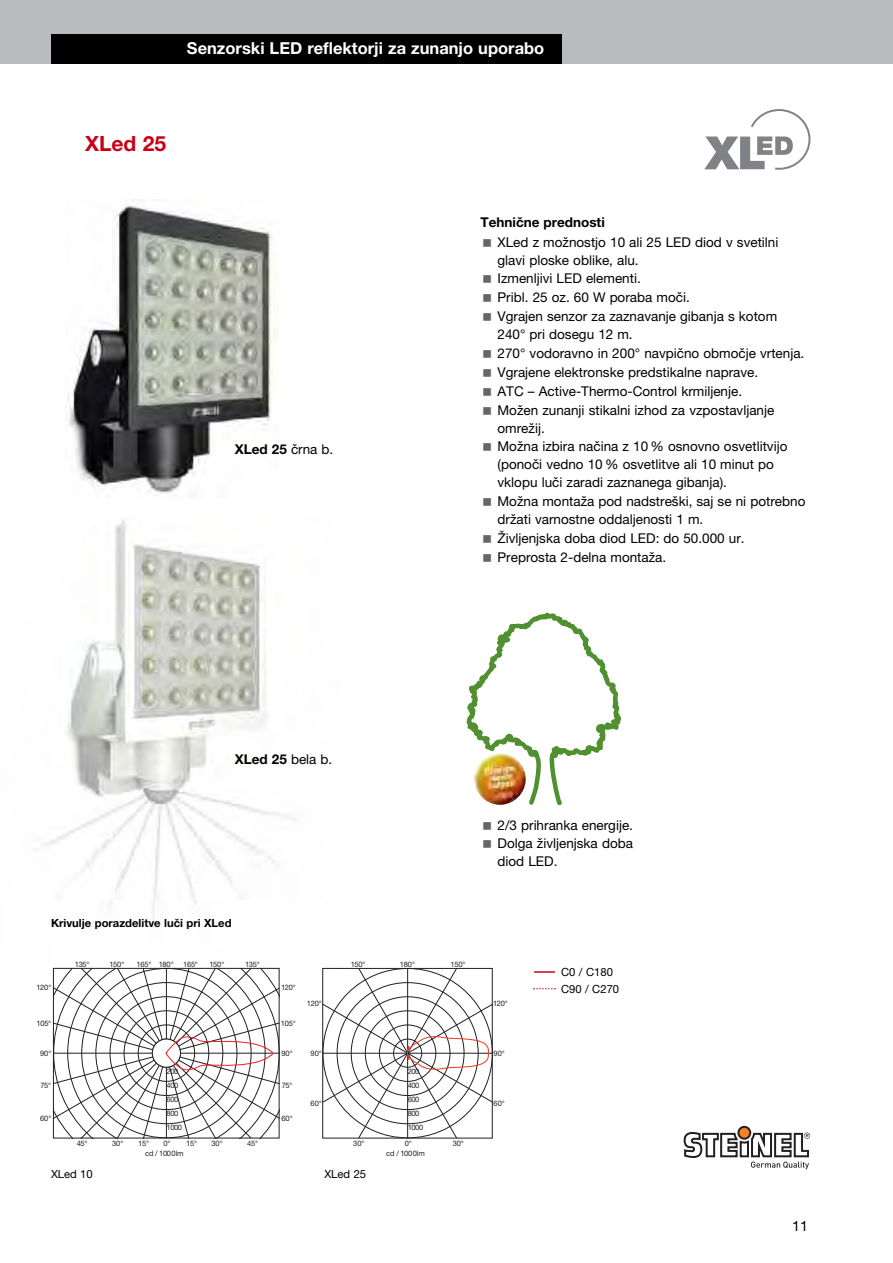
<style>
.page{position:relative;width:893px;height:1263px;background:#fff}
.page>*{position:absolute;margin:0;border:0;box-sizing:border-box;transform-origin:0 0}
.t1{font:700 21px "Helvetica Neue LT Pro";color:#ca0016}
.t2{font:700 16.5px "Helvetica Neue CELT";color:#fff}
.t3{font:14.25px "Helvetica Neue LT Pro";color:#000}
.t4{font:13.5px/18.6px "Helvetica Neue CELT";color:#000}
.t5{font:700 13.5px "Helvetica Neue CELT";color:#000}
.t6{font:700 11.25px "Helvetica Neue CELT";color:#000}
.t7{font:11.25px/16.5px "Helvetica Neue LT Pro";color:#000}
.t8{font:7.5px/14.1px "Helvetica Neue";letter-spacing:-.03em;color:#231f20;text-align:justify}
.t9{font:7.5px "Helvetica Neue";letter-spacing:-.005em;color:#231f20}
.s1{font-weight:400}
</style>
<div class="page">
<img style="left:34px;top:519px;width:307px;height:456px">
<img style="left:68px;top:200px;width:210px;height:296px">
<svg style="left:738px;top:1127px;width:12px;height:12px"></svg>
<div style="left:737px;top:1126px;width:14px;height:14px;border:2px solid #231f20;border-radius:50%"></div>
<svg style="left:684px;top:1131px;width:126px;height:38px"></svg>
<div style="left:0;top:0;width:893px;height:64px;background:#b9bcbf"></div>
<div style="left:51px;top:34px;width:510px;height:30px;background:#000"></div>
<svg style="left:466px;top:612px;width:156px;height:193px"></svg>
<svg style="left:704px;top:109px;width:107px;height:61px"></svg>
<svg style="left:53px;top:968px;width:227px;height:170px"></svg>
<hr style="left:534px;top:971px;width:21px;height:2px;background:#ca0016">
<svg style="left:533px;top:988px;width:23px;height:1px"></svg>
<svg style="left:322px;top:968px;width:171px;height:170px"></svg>
<p class="t2" style="left:187px;top:43px;width:359px">Senzorski LED reflektorji za zunanjo uporabo</p>
<h1 class="t1" style="left:85px;top:136px;width:83px">XLed 25</h1>
<p class="t5" style="left:235px;top:445px;width:100px">XLed 25 <span class="s1">črna b.</span></p>
<p class="t5" style="left:480px;top:217px;width:126px">Tehnične prednosti</p>
<p class="t4" style="left:497px;top:234px;width:309px">XLed z možnostjo 10 ali 25 LED diod v svetilni glavi ploske oblike, alu.<br>Izmenljivi LED elementi.<br>Pribl. 25 oz. 60 W poraba moči.<br>Vgrajen senzor za zaznavanje gibanja s kotom 240° pri dosegu 12 m.<br>270° vodoravno in 200° navpično območje vrtenja.<br>Vgrajene elektronske predstikalne naprave.<br>ATC – Active-Thermo-Control krmiljenje.<br>Možen zunanji stikalni izhod za vzpostavljanje omrežij.<br>Možna izbira načina z 10 % osnovno osvetlitvijo (ponoči vedno 10 % osvetlitve ali 10 minut po vklopu luči zaradi zaznanega gibanja).<br>Možna montaža pod nadstreški, saj se ni potrebno držati varnostne oddaljenosti 1 m.<br>Življenjska doba diod LED: do 50.000 ur.<br>Preprosta 2-delna montaža.</p>
<p class="t5" style="left:235px;top:754px;width:99px">XLed 25 <span class="s1">bela b.</span></p>
<p class="t4" style="left:497px;top:817px;width:137px;line-height:18px;text-align:justify">2/3 prihranka energije.<br>Dolga življenjska doba diod LED.</p>
<p class="t6" style="left:51px;top:919px;width:182px">Krivulje porazdelitve luči pri XLed</p>
<p class="t8" style="left:109px;top:958px;width:16px">150°</p>
<p class="t8" style="left:159px;top:958px;width:17px">180°</p>
<p class="t8" style="left:209px;top:958px;width:16px">150°</p>
<p class="t8" style="left:75px;top:958px;width:16px">135°</p>
<p class="t8" style="left:137px;top:958px;width:16px">165°</p>
<p class="t8" style="left:183px;top:958px;width:16px">165°</p>
<p class="t8" style="left:245px;top:958px;width:16px">135°</p>
<p class="t8" style="left:351px;top:958px;width:16px">150°</p>
<p class="t8" style="left:400px;top:958px;width:17px">180°</p>
<p class="t8" style="left:451px;top:958px;width:16px">150°</p>
<p class="t8" style="left:36px;top:981px;width:16px">120°</p>
<p class="t8" style="left:281px;top:981px;width:16px">120°</p>
<p class="t8" style="left:307px;top:997px;width:16px">120°</p>
<p class="t8" style="left:493px;top:997px;width:16px">120°</p>
<p class="t8" style="left:36px;top:1017px;width:16px">105°</p>
<p class="t8" style="left:40px;top:1047px;width:13px">90°</p>
<p class="t8" style="left:281px;top:1017px;width:16px">105°</p>
<p class="t8" style="left:281px;top:1047px;width:13px">90°</p>
<p class="t8" style="left:311px;top:1047px;width:13px">90°</p>
<p class="t8" style="left:494px;top:1047px;width:13px">90°</p>
<p class="t8" style="left:40px;top:1078px;width:12px">75°</p>
<p class="t8" style="left:167px;top:1064px;width:13px">200<br>400<br>600</p>
<p class="t8" style="left:282px;top:1078px;width:12px">75°</p>
<p class="t8" style="left:311px;top:1097px;width:13px">60°</p>
<p class="t8" style="left:408px;top:1064px;width:13px">200<br>400<br>600</p>
<p class="t8" style="left:494px;top:1097px;width:13px">60°</p>
<p class="t8" style="left:40px;top:1112px;width:13px">60°</p>
<p class="t8" style="left:167px;top:1107px;width:17px">800<br>1000</p>
<p class="t8" style="left:281px;top:1112px;width:13px">60°</p>
<p class="t8" style="left:408px;top:1107px;width:17px">800<br>1000</p>
<p class="t8" style="left:77px;top:1136px;width:12px">45°</p>
<p class="t8" style="left:112px;top:1136px;width:13px">30°</p>
<p class="t8" style="left:163px;top:1136px;width:9px">0°</p>
<p class="t8" style="left:186px;top:1136px;width:12px">15°</p>
<p class="t8" style="left:247px;top:1136px;width:12px">45°</p>
<p class="t8" style="left:138px;top:1136px;width:12px">15°</p>
<p class="t8" style="left:211px;top:1136px;width:13px">30°</p>
<p class="t8" style="left:353px;top:1136px;width:13px">30°</p>
<p class="t8" style="left:405px;top:1136px;width:9px">0°</p>
<p class="t8" style="left:453px;top:1136px;width:13px">30°</p>
<p class="t9" style="left:145px;top:1151px;width:40px">cd / 1000lm</p>
<p class="t9" style="left:386px;top:1151px;width:40px">cd / 1000lm</p>
<p class="t7" style="left:51px;top:1167px;width:43px">XLed 10</p>
<p class="t7" style="left:324px;top:1167px;width:43px">XLed 25</p>
<p class="t7" style="left:561px;top:965px;width:60px">C0 / C180<br>C90 / C270</p>
<p class="t3" style="left:792px;top:1220px;width:17px">11</p>
</div>
